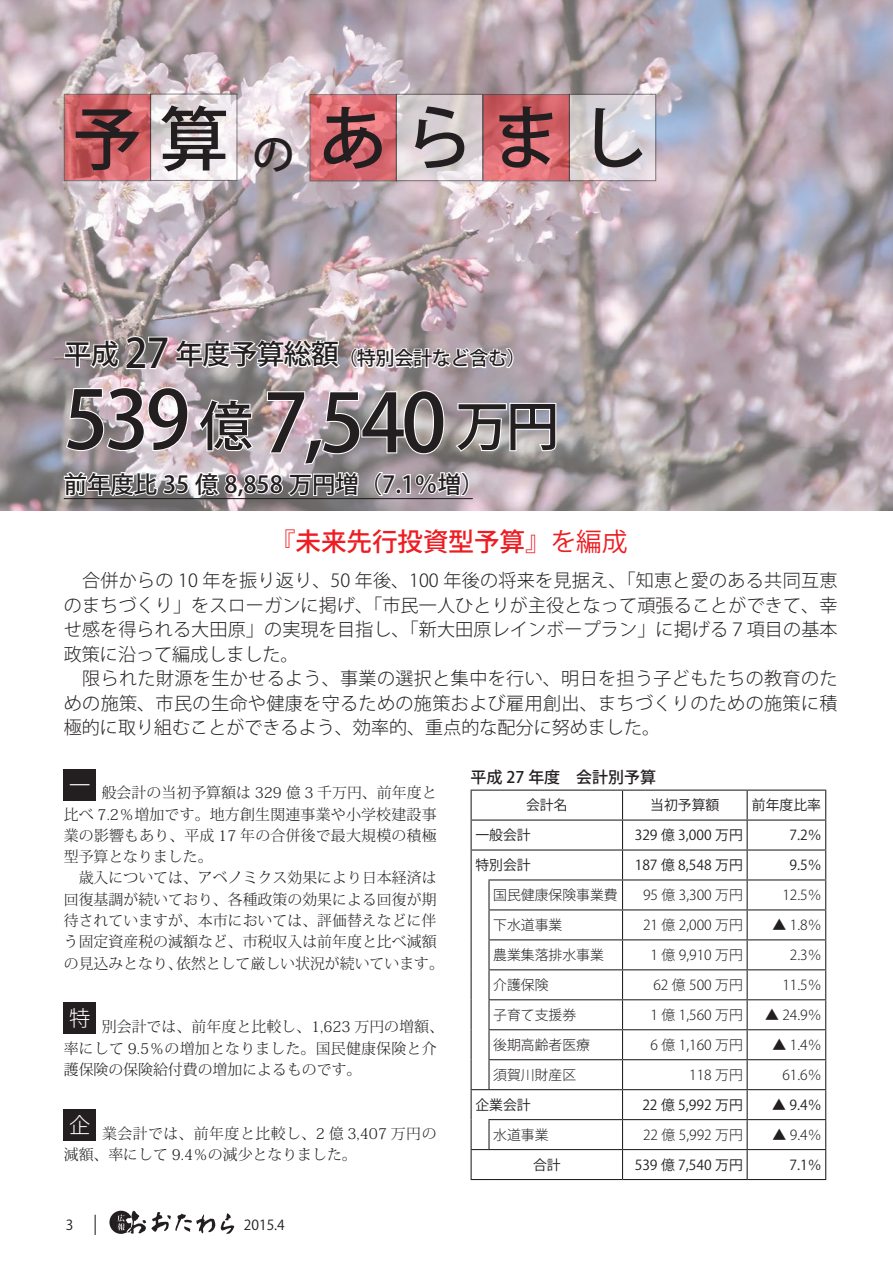
<style>
.page{position:relative;width:893px;height:1263px;background:#fff}
.page>*{position:absolute;margin:0;border:0;box-sizing:border-box;transform-origin:0 0}
.t1{font:500 79.65px "Koz Go Pro";letter-spacing:-.05em;color:#231f20}
.t2{font:500 69.15px "Koz Go Pro";letter-spacing:.255em;color:#231f20}
.t3{font:500 42.45px "Koz Go Pro";color:#231f20}
.t4{font:500 25.5px "Koz Go Pro";color:#ee1d23}
.t5{font:500 23.4px "Koz Go Pro";color:#231f20}
.t6{font:300 21.3px "Koz Go Pro";color:#fff}
.t7{font:500 19.2px "Koz Go Pro";letter-spacing:-.02em;color:#231f20}
.t8{font:300 18px/24.5px "Koz Go Pro";letter-spacing:.01em;color:#231f20;text-align:justify}
.t9{font:500 15.9px "Koz Go Pro";color:#231f20}
.t10{font:300 14.85px/21.3px "Koz Min Pro";color:#231f20}
.t11{font:300 13.8px "Koz Go Pro";color:#231f20}
.t12{font:13.8px "Koz Go Pro";color:#231f20}
.s1{font-size:27.6px}
.s2{font-size:40.35px}
.s3{font-size:53.1px}
.s4{font-weight:400}
</style>
<div class="page">
<img style="left:0;top:0;width:893px;height:510px">
<svg style="left:66px;top:96px;width:83px;height:6px"></svg>
<svg style="left:152px;top:96px;width:83px;height:6px"></svg>
<svg style="left:311px;top:96px;width:84px;height:83px;background:#de6e76"></svg>
<svg style="left:398px;top:96px;width:83px;height:83px;background:#d9d1d3"></svg>
<svg style="left:485px;top:96px;width:83px;height:83px;background:#d96a6f"></svg>
<svg style="left:571px;top:96px;width:83px;height:83px;background:#dad5da"></svg>
<svg style="left:63px;top:102px;width:278px;height:268px;background:#c5aeb2"></svg>
<svg style="left:349px;top:346px;width:166px;height:24px"></svg>
<svg style="left:62px;top:386px;width:495px;height:113px"></svg>
<div style="left:64px;top:769px;width:32px;height:32px;background:#231f20"></div>
<hr style="left:489px;top:789px;width:133px;height:2px;background:#231f20">
<hr style="left:622px;top:789px;width:125px;height:2px;background:#231f20">
<hr style="left:747px;top:789px;width:79px;height:2px;background:#231f20">
<hr style="left:489px;top:819px;width:133px;height:2px;background:#231f20">
<hr style="left:622px;top:819px;width:125px;height:2px;background:#231f20">
<hr style="left:747px;top:819px;width:79px;height:2px;background:#231f20">
<svg style="left:471px;top:789px;width:18px;height:61px"></svg>
<hr style="left:471px;top:850px;width:1px;height:30px;background:#231f20">
<hr style="left:489px;top:849px;width:133px;height:1px;background:#231f20">
<hr style="left:622px;top:849px;width:125px;height:1px;background:#231f20">
<hr style="left:747px;top:849px;width:79px;height:1px;background:#231f20">
<hr style="left:488px;top:879px;width:134px;height:1px;background:#231f20">
<hr style="left:622px;top:879px;width:125px;height:1px;background:#231f20">
<hr style="left:747px;top:879px;width:79px;height:1px;background:#231f20">
<hr style="left:488px;top:909px;width:134px;height:1px;background:#231f20">
<hr style="left:622px;top:909px;width:125px;height:1px;background:#231f20">
<hr style="left:747px;top:909px;width:79px;height:1px;background:#231f20">
<hr style="left:488px;top:939px;width:134px;height:1px;background:#231f20">
<hr style="left:622px;top:939px;width:125px;height:1px;background:#231f20">
<hr style="left:747px;top:939px;width:79px;height:1px;background:#231f20">
<hr style="left:488px;top:969px;width:134px;height:1px;background:#231f20">
<hr style="left:622px;top:969px;width:125px;height:1px;background:#231f20">
<hr style="left:747px;top:969px;width:79px;height:1px;background:#231f20">
<hr style="left:488px;top:999px;width:134px;height:1px;background:#231f20">
<hr style="left:622px;top:999px;width:125px;height:1px;background:#231f20">
<hr style="left:747px;top:999px;width:79px;height:1px;background:#231f20">
<hr style="left:488px;top:1029px;width:134px;height:1px;background:#231f20">
<hr style="left:622px;top:1029px;width:125px;height:1px;background:#231f20">
<hr style="left:747px;top:1029px;width:79px;height:1px;background:#231f20">
<hr style="left:622px;top:1059px;width:125px;height:1px;background:#231f20">
<hr style="left:747px;top:1059px;width:79px;height:1px;background:#231f20">
<hr style="left:622px;top:1089px;width:125px;height:1px;background:#231f20">
<hr style="left:747px;top:1089px;width:79px;height:1px;background:#231f20">
<hr style="left:622px;top:1119px;width:125px;height:1px;background:#231f20">
<hr style="left:747px;top:1119px;width:79px;height:1px;background:#231f20">
<hr style="left:489px;top:1149px;width:133px;height:1px;background:#231f20">
<hr style="left:622px;top:1149px;width:125px;height:1px;background:#231f20">
<hr style="left:747px;top:1149px;width:79px;height:1px;background:#231f20">
<svg style="left:747px;top:791px;width:1px;height:388px"></svg>
<svg style="left:825px;top:791px;width:1px;height:388px"></svg>
<hr style="left:489px;top:1179px;width:133px;height:1px;background:#231f20">
<hr style="left:622px;top:1179px;width:125px;height:1px;background:#231f20">
<hr style="left:747px;top:1179px;width:79px;height:1px;background:#231f20">
<hr style="left:471px;top:910px;width:1px;height:30px;background:#231f20">
<hr style="left:488px;top:910px;width:2px;height:29px;background:#231f20">
<hr style="left:471px;top:940px;width:1px;height:30px;background:#231f20">
<hr style="left:488px;top:940px;width:2px;height:29px;background:#231f20">
<hr style="left:471px;top:970px;width:1px;height:30px;background:#231f20">
<hr style="left:488px;top:970px;width:2px;height:29px;background:#231f20">
<hr style="left:471px;top:1000px;width:1px;height:30px;background:#231f20">
<hr style="left:488px;top:1000px;width:2px;height:29px;background:#231f20">
<hr style="left:471px;top:1030px;width:1px;height:30px;background:#231f20">
<hr style="left:488px;top:1030px;width:2px;height:29px;background:#231f20">
<hr style="left:488px;top:1119px;width:134px;height:1px;background:#231f20">
<hr style="left:471px;top:1119px;width:1px;height:30px;background:#231f20">
<hr style="left:488px;top:1120px;width:2px;height:29px;background:#231f20">
<svg style="left:471px;top:1149px;width:18px;height:31px"></svg>
<hr style="left:488px;top:1059px;width:134px;height:1px;background:#231f20">
<svg style="left:622px;top:791px;width:1px;height:388px"></svg>
<hr style="left:489px;top:1089px;width:133px;height:1px;background:#231f20">
<hr style="left:488px;top:1060px;width:2px;height:29px;background:#231f20">
<svg style="left:471px;top:1060px;width:18px;height:59px"></svg>
<hr style="left:471px;top:880px;width:1px;height:30px;background:#231f20">
<hr style="left:488px;top:880px;width:2px;height:29px;background:#231f20">
<div style="left:64px;top:1002px;width:32px;height:32px;background:#231f20"></div>
<div style="left:64px;top:1109px;width:32px;height:32px;background:#231f20"></div>
<hr style="left:64px;top:498px;width:409px;height:1px;background:#231f20">
<svg style="left:221px;top:1213px;width:13px;height:21px"></svg>
<svg style="left:109px;top:1210px;width:106px;height:24px"></svg>
<svg style="left:95px;top:1215px;width:1px;height:20px"></svg>
<p class="t2" style="left:72px;top:94px;width:158px">予算</p>
<p class="t3" style="left:252px;top:127px;width:44px">の</p>
<p class="t2" style="left:318px;top:94px;width:331px">あらまし</p>
<p class="t7" style="left:64px;top:346px;width:464px"><span class="s1">平成</span> <span class="s2">27</span> <span class="s1">年度予算総額</span>（特別会計など含む）</p>
<p class="t1" style="left:64px;top:372px;width:497px">539 <span class="s3">億</span> 7,540 <span class="s3">万円</span></p>
<p class="t5" style="left:64px;top:469px;width:422px">前年度比 35 億 8,858 万円増（7.1％増）</p>
<p class="t4" style="left:270px;top:526px;width:359px"><span class="s4">『</span>未来先行投資型予算<span class="s4">』を編成</span></p>
<p class="t8" style="left:64px;top:569px;width:775px">　合併からの 10 年を振り返り、50 年後、100 年後の将来を見据え、「知恵と愛のある共同互恵のまちづくり」をスローガンに掲げ、「市民一人ひとりが主役となって頑張ることができて、幸せ感を得られる大田原」の実現を目指し、「新大田原レインボープラン」に掲げる７項目の基本政策に沿って編成しました。</p>
<p class="t8" style="left:64px;top:666px;width:775px">　限られた財源を生かせるよう、事業の選択と集中を行い、明日を担う子どもたちの教育のための施策、市民の生命や健康を守るための施策および雇用創出、まちづくりのための施策に積極的に取り組むことができるよう、効率的、重点的な配分に努めました。</p>
<p class="t6" style="left:69px;top:772px;width:23px">一</p>
<p class="t10" style="left:64px;top:782px;width:374px;text-align:justify;text-indent:38px">般会計の当初予算額は 329 億 3 千万円、前年度と比べ 7.2％増加です。地方創生関連事業や小学校建設事業の影響もあり、平成 17 年の合併後で最大規模の積極型予算となりました。</p>
<p class="t10" style="left:64px;top:867px;width:382px">　歳入については、アベノミクス効果により日本経済は回復基調が続いており、各種政策の効果による回復が期待されていますが、本市においては、評価替えなどに伴う固定資産税の減額など、市税収入は前年度と比べ減額の見込みとなり、依然として厳しい状況が続いています。</p>
<p class="t6" style="left:69px;top:1004px;width:23px">特</p>
<p class="t10" style="left:64px;top:1016px;width:382px;text-indent:38px">別会計では、前年度と比較し、1,623 万円の増額、率にして 9.5％の増加となりました。国民健康保険と介護保険の保険給付費の増加によるものです。</p>
<p class="t6" style="left:69px;top:1111px;width:23px">企</p>
<p class="t10" style="left:64px;top:1122px;width:374px;text-indent:38px">業会計では、前年度と比較し、2 億 3,407 万円の減額、率にして 9.4％の減少となりました。</p>
<p class="t12" style="left:66px;top:1216px;width:9px">3</p>
<p class="t12" style="left:244px;top:1216px;width:43px">2015.4</p>
<p class="t9" style="left:471px;top:767px;width:187px">平成 27 年度　会計別予算</p>
<p class="t12" style="left:526px;top:796px;width:43px">会計名</p>
<p class="t12" style="left:650px;top:796px;width:71px">当初予算額</p>
<p class="t12" style="left:752px;top:796px;width:71px">前年度比率</p>
<p class="t12" style="left:475px;top:826px;width:57px">一般会計</p>
<p class="t12" style="left:635px;top:826px;width:110px">329 億 3,000 万円</p>
<p class="t12" style="left:789px;top:826px;width:34px">7.2％</p>
<p class="t12" style="left:475px;top:856px;width:57px">特別会計</p>
<p class="t12" style="left:635px;top:856px;width:110px">187 億 8,548 万円</p>
<p class="t12" style="left:789px;top:856px;width:34px">9.5％</p>
<p class="t11" style="left:493px;top:886px;width:126px">国民健康保険事業費</p>
<p class="t11" style="left:643px;top:886px;width:101px">95 億 3,300 万円</p>
<p class="t11" style="left:782px;top:886px;width:41px">12.5％</p>
<p class="t11" style="left:493px;top:916px;width:71px">下水道事業</p>
<p class="t11" style="left:643px;top:916px;width:101px">21 億 2,000 万円</p>
<p class="t11" style="left:773px;top:916px;width:50px">▲ 1.8％</p>
<p class="t11" style="left:493px;top:946px;width:112px">農業集落排水事業</p>
<p class="t11" style="left:651px;top:946px;width:94px">1 億 9,910 万円</p>
<p class="t11" style="left:790px;top:946px;width:33px">2.3％</p>
<p class="t11" style="left:493px;top:976px;width:57px">介護保険</p>
<p class="t11" style="left:653px;top:976px;width:91px">62 億 500 万円</p>
<p class="t11" style="left:782px;top:976px;width:41px">11.5％</p>
<p class="t11" style="left:493px;top:1006px;width:84px">子育て支援券</p>
<p class="t11" style="left:651px;top:1006px;width:94px">1 億 1,560 万円</p>
<p class="t11" style="left:765px;top:1006px;width:58px">▲ 24.9％</p>
<p class="t11" style="left:493px;top:1036px;width:98px">後期高齢者医療</p>
<p class="t11" style="left:651px;top:1036px;width:94px">6 億 1,160 万円</p>
<p class="t11" style="left:773px;top:1036px;width:50px">▲ 1.4％</p>
<p class="t11" style="left:493px;top:1066px;width:84px">須賀川財産区</p>
<p class="t11" style="left:689px;top:1066px;width:55px">118 万円</p>
<p class="t11" style="left:782px;top:1066px;width:41px">61.6％</p>
<p class="t12" style="left:475px;top:1096px;width:57px">企業会計</p>
<p class="t12" style="left:642px;top:1096px;width:102px">22 億 5,992 万円</p>
<p class="t12" style="left:772px;top:1096px;width:51px">▲ 9.4％</p>
<p class="t11" style="left:493px;top:1126px;width:57px">水道事業</p>
<p class="t11" style="left:643px;top:1126px;width:101px">22 億 5,992 万円</p>
<p class="t11" style="left:773px;top:1126px;width:50px">▲ 9.4％</p>
<p class="t12" style="left:533px;top:1156px;width:29px">合計</p>
<p class="t12" style="left:635px;top:1156px;width:110px">539 億 7,540 万円</p>
<p class="t12" style="left:789px;top:1156px;width:34px">7.1％</p>
</div>
